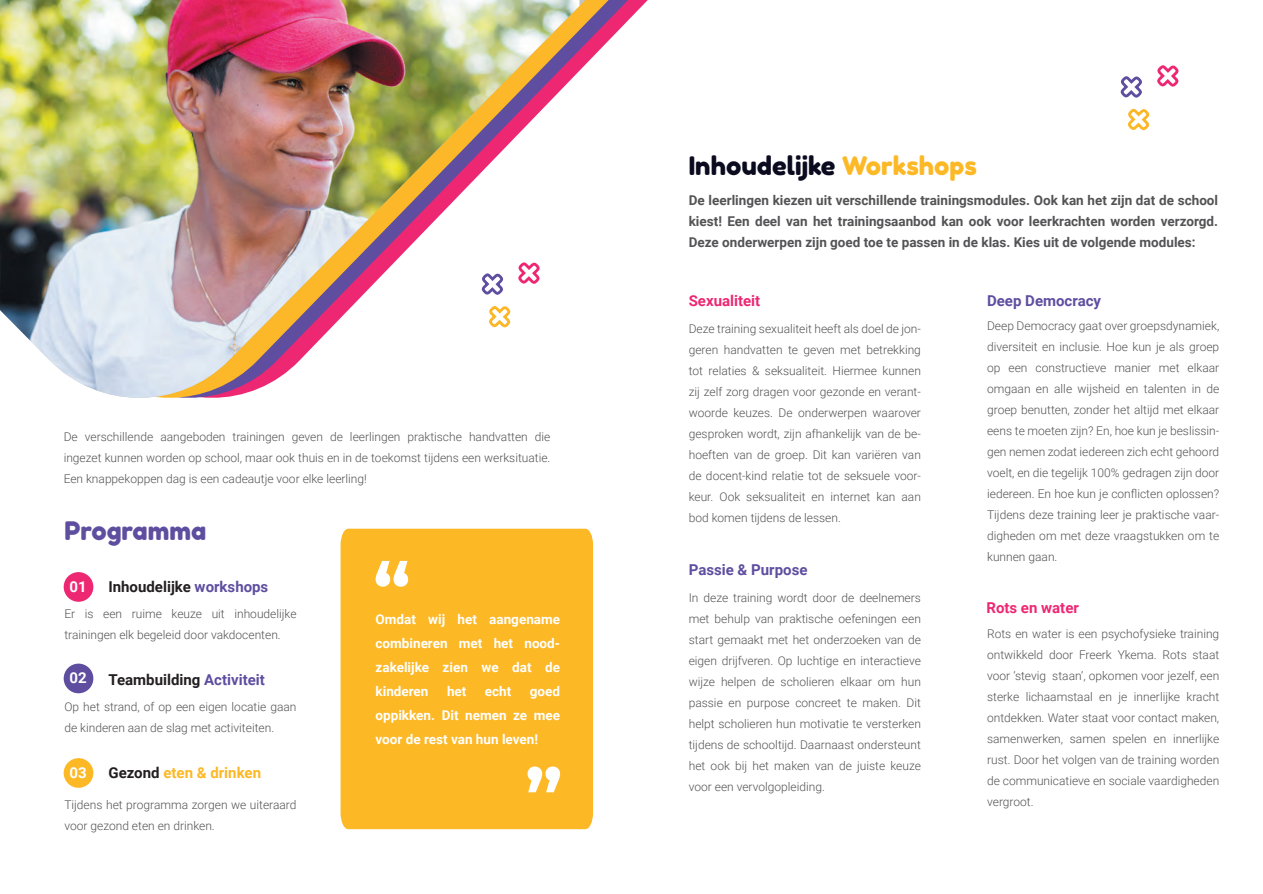
<style>
.page{position:relative;width:1263px;height:894px;background:#fff}
.page>*{position:absolute;margin:0;border:0;box-sizing:border-box;transform-origin:0 0}
.t1{font:25.5px "Fredoka One";color:#0b0b20}
.t2{font:25.5px "Fredoka One";color:#5f4ea0}
.t3{font:700 15px "Roboto";color:#231f20}
.t4{font:700 15px "Roboto";color:#5f4ea0}
.t5{font:700 15px "Roboto";color:#ee2773}
.t6{font:700 15px "Roboto";color:#fcb825}
.t7{font:700 15px "Roboto";color:#fff}
.t8{font:700 13.5px/21px "Roboto";color:#535355;text-align:justify}
.t9{font:700 13.5px/24px "Roboto";color:#fff;text-align:justify}
.t10{font:300 12px/21px "Roboto";color:#535355;text-align:justify}
.s1{color:#5f4ea0}
.s2{color:#231f20}
.s3{color:#fcb825}
</style>
<div class="page">
<div style="left:341px;top:529px;width:252px;height:300px;background:#fcb825"></div>
<div style="left:64px;top:572px;width:29px;height:30px;background:#ee2773;border-radius:50%"></div>
<svg style="left:579px;top:0;width:19px;height:71px"></svg>
<img style="left:0;top:0;width:579px;height:398px">
<svg style="left:376px;top:561px;width:32px;height:26px"></svg>
<svg style="left:528px;top:766px;width:32px;height:26px"></svg>
<div style="left:64px;top:664px;width:29px;height:29px;background:#5f4ea0;border-radius:50%"></div>
<div style="left:64px;top:758px;width:29px;height:30px;background:#fcb825;border-radius:50%"></div>
<svg style="left:477px;top:258px;width:67px;height:74px"></svg>
<p class="t10" style="left:64px;top:426px;width:488px">De verschillende aangeboden trainingen geven de leerlingen praktische handvatten die ingezet kunnen worden op school, maar ook thuis en in de toekomst tijdens een werksituatie.<br>Een knappekoppen dag is een cadeautje voor elke leerling!</p>
<h1 class="t2" style="left:64px;top:515px;width:143px">Programma</h1>
<p class="t7" style="left:69px;top:576px;width:19px">01</p>
<p class="t3" style="left:108px;top:576px;width:161px">Inhoudelijke <span class="s1">workshops</span></p>
<p class="t10" style="left:64px;top:602px;width:234px">Er is een ruime keuze uit inhoudelijke trainingen elk begeleid door vakdocenten.</p>
<p class="t7" style="left:69px;top:667px;width:19px">02</p>
<p class="t3" style="left:108px;top:669px;width:158px">Teambuilding <span class="s1">Activiteit</span></p>
<p class="t10" style="left:64px;top:696px;width:234px">Op het strand, of op een eigen locatie gaan de kinderen aan de slag met activiteiten.</p>
<p class="t7" style="left:69px;top:762px;width:19px">03</p>
<p class="t6" style="left:108px;top:762px;width:154px"><span class="s2">Gezond</span> eten &amp; drinken</p>
<p class="t10" style="left:64px;top:794px;width:234px">Tijdens het programma zorgen we uiteraard voor gezond eten en drinken.</p>
<p class="t9" style="left:376px;top:607px;width:186px">Omdat wij het aangename combineren met het nood&shy;zakelijke zien we dat de kinderen</p>
<p class="t9" style="left:376px;top:679px;width:186px;text-indent:154px">goed oppikken. Dit nemen ze mee voor de rest van hun leven!</p>
<p class="t9" style="left:447px;top:679px;width:21px">het</p>
<p class="t9" style="left:485px;top:679px;width:28px">echt</p>
<h1 class="t1" style="left:689px;top:150px;width:290px">Inhoudelijke <span class="s3">Workshops</span></h1>
<p class="t8" style="left:689px;top:189px;width:531px">De leerlingen kiezen uit verschillende trainingsmodules. Ook kan het zijn dat de school kiest! Een deel van het trainingsaanbod kan ook voor leerkrachten worden verzorgd.<br>Deze onderwerpen zijn goed toe te passen in de klas. Kies uit de volgende modules:</p>
<p class="t5" style="left:689px;top:290px;width:73px">Sexualiteit</p>
<p class="t10" style="left:689px;top:318px;width:234px">Deze training sexualiteit heeft als doel de jon&shy;geren handvatten te geven met betrekking tot relaties &amp; seksualiteit. Hiermee kunnen zij zelf zorg dragen voor gezonde en verant&shy;woorde keuzes. De onderwerpen waarover gesproken wordt, zijn afhankelijk van de be&shy;hoeften van de groep. Dit kan variëren van de docent-kind relatie tot de seksuele voor&shy;keur. Ook seksualiteit en internet kan aan bod komen tijdens de lessen.</p>
<p class="t4" style="left:689px;top:559px;width:120px">Passie &amp; Purpose</p>
<p class="t10" style="left:689px;top:586px;width:234px">In deze training wordt door de deelnemers met behulp van praktische oefeningen een start gemaakt met het onderzoeken van de eigen drijfveren. Op luchtige en interactieve wijze helpen de scholieren elkaar om hun passie en purpose concreet te maken. Dit helpt scholieren hun motivatie te versterken tijdens de schooltijd. Daarnaast ondersteunt het ook bij het maken van de juiste keuze voor een vervolgopleiding.</p>
<p class="t4" style="left:987px;top:290px;width:115px">Deep Democracy</p>
<p class="t10" style="left:987px;top:315px;width:234px">Deep Democracy gaat over groepsdynamiek, diversiteit en inclusie. Hoe kun je als groep op een constructieve manier met elkaar omgaan en alle wijsheid en talenten in de groep benutten, zonder het altijd met elkaar eens te moeten zijn? En, hoe kun je beslissin&shy;gen nemen zodat iedereen zich echt gehoord voelt, en die tegelijk 100% gedragen zijn door iedereen. En hoe kun je conflicten oplossen?<br>Tijdens deze training leer je praktische vaar&shy;digheden om met deze vraagstukken om te kunnen gaan.</p>
<p class="t5" style="left:986px;top:597px;width:94px">Rots en water</p>
<p class="t10" style="left:987px;top:623px;width:234px">Rots en water is een psychofysieke training ontwikkeld door Freerk Ykema. Rots staat voor ‘stevig staan’, opkomen voor jezelf, een sterke lichaamstaal en je innerlijke kracht ontdekken. Water staat voor contact maken, samenwerken, samen spelen en innerlijke rust. Door het volgen van de training worden de communicatieve en sociale vaardigheden vergroot.</p>
</div>
